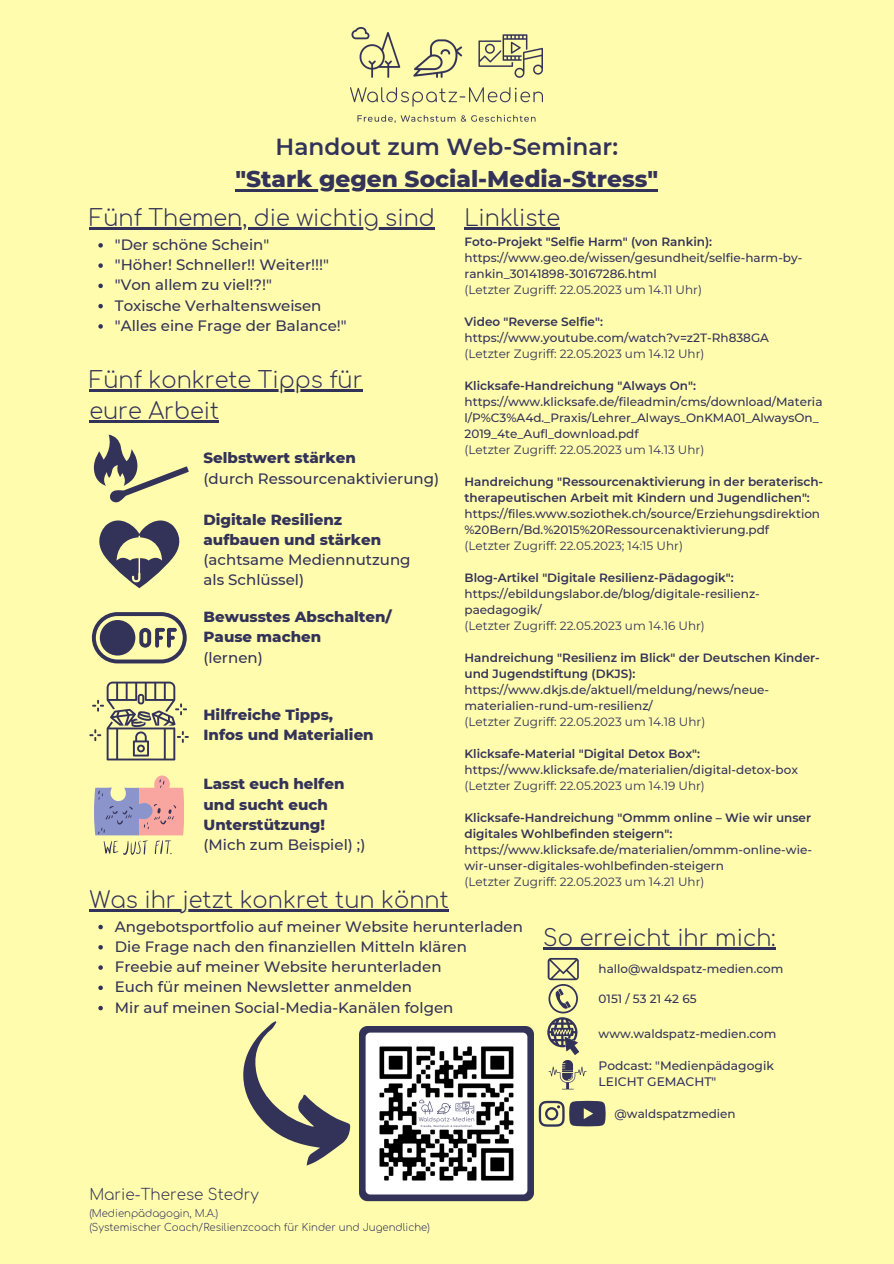
<style>
.page{position:relative;width:894px;height:1264px;background:#fff}
.page>*{position:absolute;margin:0;border:0;box-sizing:border-box;transform-origin:0 0}
.t1{font:800 23.25px "Montserrat";color:#333258}
.t2{font:600 23.25px "Montserrat";color:#333258}
.t3{font:300 22.5px "Comfortaa";color:#333258}
.t4{font:300 15.15px "Comfortaa";color:#333258}
.t5{font:500 15px/20.2px "Montserrat";color:#333258}
.t6{font:800 15px/20.2px "Montserrat";color:#333258}
.t7{font:500 12.3px/16.4px "Montserrat";color:#333258}
.t8{font:500 12px/16px "Montserrat";color:#333258}
.t9{font:12px "Montserrat";color:#333258}
.t10{font:300 10.2px "Comfortaa";color:#333258}
.s1{font-weight:600}
.s2{font-weight:400}
</style>
<div class="page">
<div style="left:0;top:0;width:893px;height:1263px;background:#fffdad"></div>
<img style="left:350px;top:27px;width:192px;height:95px">
<svg style="left:99px;top:520px;width:81px;height:68px"></svg>
<svg style="left:89px;top:681px;width:99px;height:79px"></svg>
<svg style="left:94px;top:775px;width:90px;height:80px"></svg>
<svg style="left:538px;top:1100px;width:67px;height:26px"></svg>
<svg style="left:547px;top:958px;width:39px;height:131px"></svg>
<img style="left:359px;top:1026px;width:175px;height:176px">
<svg style="left:243px;top:1021px;width:107px;height:144px"></svg>
<svg style="left:92px;top:612px;width:94px;height:51px"></svg>
<hr style="left:89px;top:227px;width:345px;height:2px;background:#333258">
<svg style="left:98px;top:243px;width:5px;height:4px"></svg>
<svg style="left:98px;top:263px;width:5px;height:5px"></svg>
<svg style="left:98px;top:283px;width:5px;height:5px"></svg>
<svg style="left:98px;top:304px;width:5px;height:4px"></svg>
<svg style="left:98px;top:324px;width:5px;height:4px"></svg>
<hr style="left:235px;top:189px;width:423px;height:2px;background:#333258">
<hr style="left:464px;top:228px;width:96px;height:2px;background:#333258">
<hr style="left:89px;top:389px;width:273px;height:2px;background:#333258">
<hr style="left:89px;top:420px;width:130px;height:3px;background:#333258">
<hr style="left:89px;top:909px;width:359px;height:2px;background:#333258">
<svg style="left:98px;top:924px;width:5px;height:5px"></svg>
<svg style="left:98px;top:945px;width:5px;height:4px"></svg>
<svg style="left:98px;top:965px;width:5px;height:4px"></svg>
<svg style="left:98px;top:985px;width:5px;height:5px"></svg>
<svg style="left:98px;top:1005px;width:5px;height:5px"></svg>
<hr style="left:543px;top:947px;width:232px;height:2px;background:#333258">
<svg style="left:94px;top:434px;width:94px;height:69px"></svg>
<h6 class="t2" style="left:275px;top:133px;width:344px">Handout zum Web-Seminar:</h6>
<p class="t1" style="left:235px;top:164px;width:424px">"Stark gegen Social-Media-Stress"</p>
<h2 class="t3" style="left:464px;top:206px;width:97px">Linkliste</h2>
<h2 class="t8" style="left:464px;top:233px;width:339px"><span class="s1">Foto-Projekt "Selfie Harm" (von Rankin): </span>https://www.geo.de/wissen/gesundheit/selfie-harm-by&shy;rankin_30141898-30167286.html<br><span class="s2">(Letzter Zugriff: 22.05.2023 um 14.11 Uhr)</span></h2>
<p class="t8" style="left:464px;top:313px;width:306px"><span class="s1">Video "Reverse Selfie": </span>https://www.youtube.com/watch?v=z2T-Rh838GA <span class="s2">(Letzter Zugriff: 22.05.2023 um 14.12 Uhr)</span></p>
<p class="t8" style="left:464px;top:377px;width:359px"><span class="s1">Klicksafe-Handreichung "Always On": </span>https://www.klicksafe.de/fileadmin/cms/download/Materia l/P%C3%A4d._Praxis/Lehrer_Always_OnKMA01_AlwaysOn_ 2019_4te_Aufl_download.pdf<br><span class="s2">(Letzter Zugriff: 22.05.2023 um 14.13 Uhr)</span></p>
<h3 class="t8" style="left:464px;top:473px;width:360px"><span class="s1">Handreichung "Ressourcenaktivierung in der beraterisch&shy;therapeutischen Arbeit mit Kindern und Jugendlichen": </span>https://files.www.soziothek.ch/source/Erziehungsdirektion %20Bern/Bd.%2015%20Ressourcenaktivierung.pdf<br><span class="s2">(Letzter Zugriff: 22.05.2023; 14:15 Uhr)</span></h3>
<p class="t8" style="left:464px;top:569px;width:297px"><span class="s1">Blog-Artikel "Digitale Resilienz-Pädagogik": </span>https://ebildungslabor.de/blog/digitale-resilienz&shy;paedagogik/<br><span class="s2">(Letzter Zugriff: 22.05.2023 um 14.16 Uhr)</span></p>
<h3 class="t8" style="left:464px;top:649px;width:357px"><span class="s1">Handreichung "Resilienz im Blick" der Deutschen Kinder&shy;und Jugendstiftung (DKJS): </span>https://www.dkjs.de/aktuell/meldung/news/neue&shy;materialien-rund-um-resilienz/<br><span class="s2">(Letzter Zugriff: 22.05.2023 um 14.18 Uhr)</span></h3>
<p class="t8" style="left:464px;top:745px;width:335px"><span class="s1">Klicksafe-Material "Digital Detox Box": </span>https://www.klicksafe.de/materialien/digital-detox-box <span class="s2">(Letzter Zugriff: 22.05.2023 um 14.19 Uhr)</span></p>
<p class="t8" style="left:464px;top:809px;width:349px"><span class="s1">Klicksafe-Handreichung "Ommm online – Wie wir unser digitales Wohlbefinden steigern": </span>https://www.klicksafe.de/materialien/ommm-online-wie&shy;wir-unser-digitales-wohlbefinden-steigern</p>
<h3 class="t9" style="left:464px;top:874px;width:241px">(Letzter Zugriff: 22.05.2023 um 14.21 Uhr)</h3>
<p class="t3" style="left:89px;top:206px;width:347px">Fünf Themen, die wichtig sind</p>
<p class="t5" style="left:115px;top:234px;width:156px">"Der schöne Schein"</p>
<h6 class="t5" style="left:115px;top:254px;width:216px">"Höher! Schneller!! Weiter!!!"</h6>
<h6 class="t5" style="left:115px;top:275px;width:159px">"Von allem zu viel!?!"</h6>
<h6 class="t5" style="left:115px;top:295px;width:208px">Toxische Verhaltensweisen</h6>
<h6 class="t5" style="left:115px;top:315px;width:233px">"Alles eine Frage der Balance!"</h6>
<p class="t3" style="left:89px;top:368px;width:275px">Fünf konkrete Tipps für</p>
<p class="t3" style="left:89px;top:399px;width:131px">eure Arbeit</p>
<p class="t6" style="left:203px;top:448px;width:154px">Selbstwert stärken</p>
<h3 class="t5" style="left:203px;top:468px;width:237px">(durch Ressourcenaktivierung)</h3>
<p class="t6" style="left:203px;top:509px;width:179px">Digitale Resilienz aufbauen und stärken</p>
<p class="t5" style="left:203px;top:549px;width:208px">(achtsame Mediennutzung als Schlüssel)</p>
<h3 class="t6" style="left:203px;top:606px;width:190px">Bewusstes Abschalten/<br>Pause machen</h3>
<p class="t5" style="left:203px;top:647px;width:61px">(lernen)</p>
<h2 class="t6" style="left:203px;top:704px;width:131px">Hilfreiche Tipps,</h2>
<p class="t6" style="left:203px;top:725px;width:172px">Infos und Materialien</p>
<p class="t6" style="left:203px;top:773px;width:142px">Lasst euch helfen und sucht euch<br>Unterstützung!</p>
<p class="t5" style="left:203px;top:834px;width:163px">(Mich zum Beispiel) ;)</p>
<p class="t3" style="left:89px;top:888px;width:361px">Was ihr jetzt konkret tun könnt</p>
<p class="t5" style="left:115px;top:916px;width:409px">Angebotsportfolio auf meiner Website herunterladen</p>
<h2 class="t5" style="left:115px;top:936px;width:353px">Die Frage nach den finanziellen Mitteln klären</h2>
<p class="t5" style="left:115px;top:956px;width:328px">Freebie auf meiner Website herunterladen</p>
<h5 class="t5" style="left:115px;top:976px;width:298px">Euch für meinen Newsletter anmelden</h5>
<p class="t5" style="left:115px;top:997px;width:340px">Mir auf meinen Social-Media-Kanälen folgen</p>
<h5 class="t3" style="left:543px;top:926px;width:234px">So erreicht ihr mich:</h5>
<h2 class="t8" style="left:598px;top:960px;width:186px">hallo@waldspatz-medien.com</h2>
<p class="t8" style="left:598px;top:990px;width:99px">0151 / 53 21 42 65</p>
<p class="t8" style="left:598px;top:1025px;width:179px">www.waldspatz-medien.com</p>
<h1 class="t7" style="left:598px;top:1056px;width:177px">Podcast: "Medienpädagogik<br>LEICHT GEMACHT"</h1>
<h6 class="t4" style="left:89px;top:1186px;width:171px">Marie-Therese Stedry</h6>
<h6 class="t10" style="left:89px;top:1207px;width:130px">(Medienpädagogin, M.A.)</h6>
<h6 class="t10" style="left:89px;top:1221px;width:342px">(Systemischer Coach/Resilienzcoach für Kinder und Jugendliche)</h6>
<p class="t8" style="left:614px;top:1105px;width:122px">@waldspatzmedien</p>
</div>
